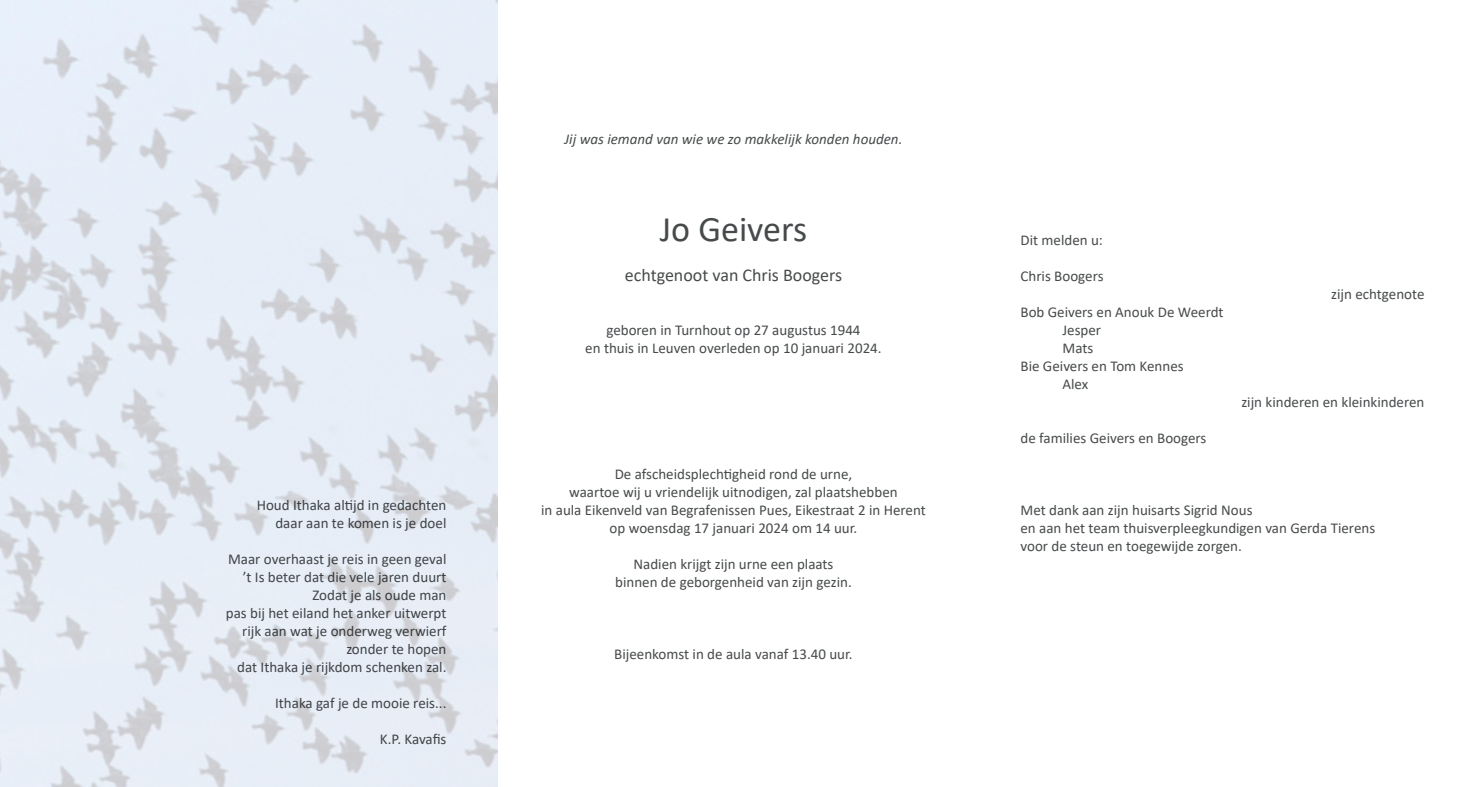
<style>
.page{position:relative;width:1467px;height:787px;background:#fff}
.page>*{position:absolute;margin:0;border:0;box-sizing:border-box;transform-origin:0 0}
.t1{font:36px "Calibri";color:#474a4b}
.t2{font:18px "Calibri";color:#474a4b}
.t3{font:15px/18px "Calibri";color:#474a4b;text-align:center}
.t4{font:italic 15px "Calibri";color:#474a4b}
</style>
<div class="page">
<img style="left:0;top:0;width:497px;height:787px">
<p class="t3" style="left:257px;top:496px;width:191px;text-align:right">Houd Ithaka altijd in gedachten daar aan te komen is je doel</p>
<p class="t3" style="left:226px;top:550px;width:222px;text-align:right">Maar overhaast je reis in geen geval ’t Is beter dat die vele jaren duurt<br>Zodat je als oude man<br>pas bij het eiland het anker uitwerpt rijk aan wat je onderweg verwierf zonder te hopen<br>dat Ithaka je rijkdom schenken zal.</p>
<p class="t3" style="left:275px;top:694px;width:173px">Ithaka gaf je de mooie reis...</p>
<p class="t3" style="left:380px;top:730px;width:68px">K.P. Kavafis</p>
<p class="t4" style="left:565px;top:128px;width:339px">Jij was iemand van wie we zo makkelijk konden houden.</p>
<h1 class="t1" style="left:660px;top:204px;width:149px">Jo Geivers</h1>
<p class="t2" style="left:625px;top:262px;width:219px">echtgenoot van Chris Boogers</p>
<p class="t3" style="left:585px;top:320px;width:298px">geboren in Turnhout op 27 augustus 1944<br>en thuis in Leuven overleden op 10 januari 2024.</p>
<p class="t3" style="left:541px;top:464px;width:386px">De afscheidsplechtigheid rond de urne,<br>waartoe wij u vriendelijk uitnodigen, zal plaatshebben<br>in aula Eikenveld van Begrafenissen Pues, Eikestraat 2 in Herent op woensdag 17 januari 2024 om 14 uur.</p>
<p class="t3" style="left:615px;top:554px;width:238px">Nadien krijgt zijn urne een plaats binnen de geborgenheid van zijn gezin.</p>
<p class="t3" style="left:614px;top:644px;width:240px">Bijeenkomst in de aula vanaf 13.40 uur.</p>
<p class="t3" style="left:1020px;top:230px;width:84px">Dit melden u:</p>
<p class="t3" style="left:1020px;top:266px;width:85px">Chris Boogers</p>
<p class="t3" style="left:1020px;top:302px;width:205px">Bob Geivers en Anouk De Weerdt</p>
<p class="t3" style="left:1062px;top:320px;width:40px">Jesper</p>
<p class="t3" style="left:1062px;top:338px;width:32px">Mats</p>
<p class="t3" style="left:1020px;top:356px;width:165px">Bie Geivers en Tom Kennes</p>
<p class="t3" style="left:1062px;top:374px;width:27px">Alex</p>
<p class="t3" style="left:1020px;top:428px;width:187px">de families Geivers en Boogers</p>
<p class="t3" style="left:1331px;top:284px;width:95px">zijn echtgenote</p>
<p class="t3" style="left:1241px;top:392px;width:185px">zijn kinderen en kleinkinderen</p>
<p class="t3" style="left:1020px;top:500px;width:356px;text-align:left">Met dank aan zijn huisarts Sigrid Nous<br>en aan het team thuisverpleegkundigen van Gerda Tierens voor de steun en toegewijde zorgen.</p>
</div>
